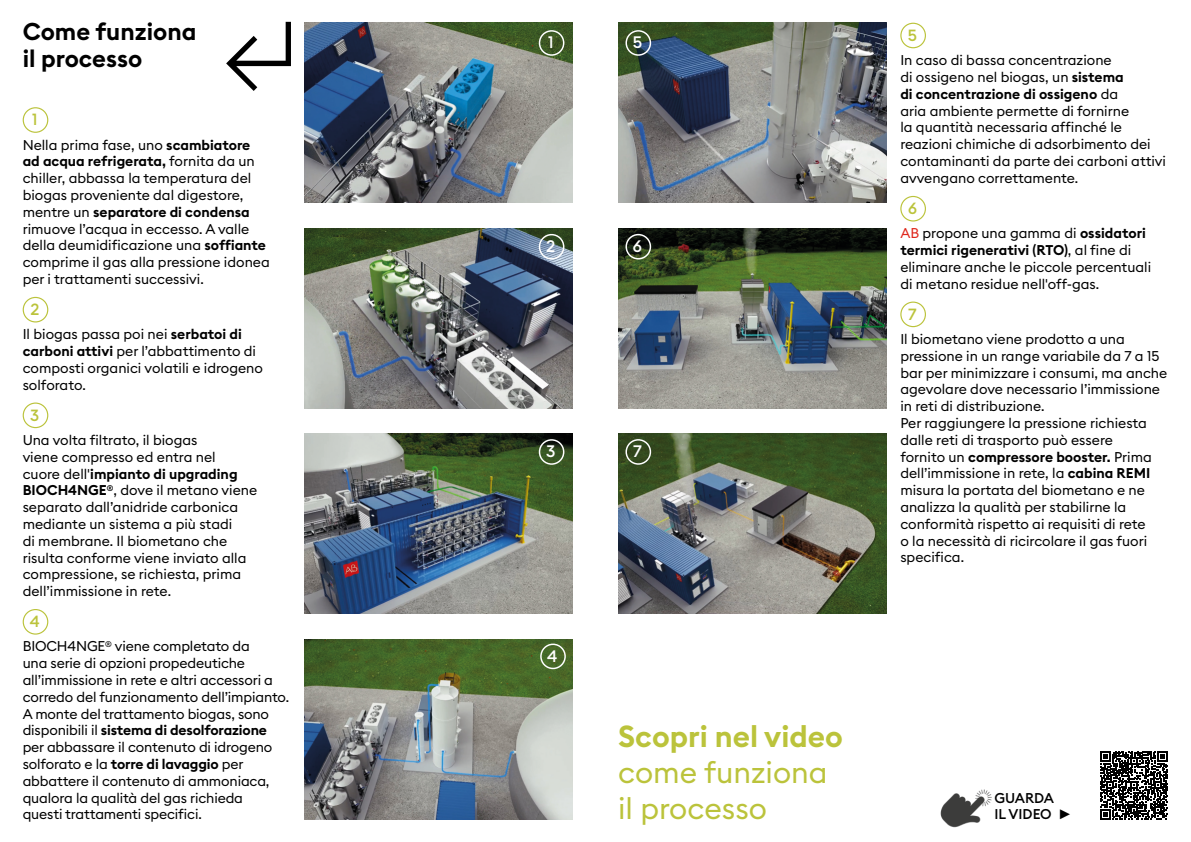
<style>
.page{position:relative;width:1191px;height:842px;background:#fff}
.page>*{position:absolute;margin:0;border:0;box-sizing:border-box;transform-origin:0 0}
.t1{font:30px/36px "Euclid Square";color:#bbc33b}
.t2{font:600 30px "Euclid Square";color:#bbc33b}
.t3{font:600 24px/27px "Euclid Square";color:#000}
.t4{font:500 16.4px "Euclid Square";color:#fff}
.t5{font:500 16px "Euclid Square";color:#bbc33b}
.t6{font:14px/16.8px "Euclid Square";color:#000}
.t7{font:500 14px/16.8px "Euclid Square";color:#000}
.s1{font-weight:600}
.s2{color:#df271c}
.s3{font-family:"Arial";font-weight:400}
</style>
<div class="page">
<img style="left:305px;top:23px;width:268px;height:180px">
<img style="left:305px;top:228px;width:268px;height:180px">
<img style="left:305px;top:434px;width:268px;height:180px">
<img style="left:305px;top:639px;width:268px;height:180px">
<img style="left:618px;top:23px;width:268px;height:180px">
<img style="left:618px;top:228px;width:268px;height:180px">
<img style="left:618px;top:434px;width:268px;height:180px">
<svg style="left:1100px;top:751px;width:68px;height:68px"></svg>
<div style="left:23px;top:107px;width:25px;height:26px;border:1px solid #bbc33b;border-radius:50%"></div>
<div style="left:23px;top:297px;width:25px;height:25px;border:1px solid #bbc33b;border-radius:50%"></div>
<div style="left:23px;top:402px;width:25px;height:26px;border:1px solid #bbc33b;border-radius:50%"></div>
<div style="left:23px;top:609px;width:25px;height:26px;border:1px solid #bbc33b;border-radius:50%"></div>
<div style="left:900px;top:23px;width:26px;height:25px;border:1px solid #bbc33b;border-radius:50%"></div>
<div style="left:900px;top:196px;width:26px;height:26px;border:1px solid #bbc33b;border-radius:50%"></div>
<div style="left:900px;top:302px;width:26px;height:25px;border:1px solid #bbc33b;border-radius:50%"></div>
<div style="left:539px;top:30px;width:25px;height:26px;border:1px solid #fff;border-radius:50%"></div>
<div style="left:625px;top:30px;width:26px;height:26px;border:1px solid #fff;border-radius:50%"></div>
<div style="left:539px;top:234px;width:25px;height:26px;border:1px solid #fff;border-radius:50%"></div>
<div style="left:625px;top:234px;width:26px;height:25px;border:1px solid #fff;border-radius:50%"></div>
<div style="left:539px;top:439px;width:25px;height:26px;border:1px solid #fff;border-radius:50%"></div>
<div style="left:625px;top:439px;width:26px;height:26px;border:1px solid #fff;border-radius:50%"></div>
<div style="left:540px;top:643px;width:26px;height:26px;border:1px solid #fff;border-radius:50%"></div>
<img style="left:940px;top:789px;width:52px;height:39px">
<h2 class="t3" style="left:23px;top:19px;width:175px">Come funziona il processo</h2>
<p class="t5" style="left:32px;top:109px;width:7px">1</p>
<p class="t6" style="left:23px;top:136px;width:249px">Nella prima fase, uno <span class="s1">scambiatore ad acqua refrigerata,</span> fornita da un chiller, abbassa la temperatura del biogas proveniente dal digestore, mentre un <span class="s1">separatore di condensa </span>rimuove l’acqua in eccesso. A valle della deumidificazione una <span class="s1">soffiante </span>comprime il gas alla pressione idonea per i trattamenti successivi.</p>
<p class="t5" style="left:30px;top:299px;width:10px">2</p>
<p class="t6" style="left:23px;top:326px;width:242px">Il biogas passa poi nei <span class="s1">serbatoi di carboni attivi</span> per l’abbattimento di composti organici volatili e idrogeno solforato.</p>
<p class="t5" style="left:30px;top:405px;width:11px">3</p>
<p class="t6" style="left:23px;top:431px;width:236px">Una volta filtrato, il biogas<br>viene compresso ed entra nel<br>cuore dell'<span class="s1">impianto di upgrading<br>BIOCH4NGE</span><sup>®</sup>, dove il metano viene separato dall’anidride carbonica mediante un sistema a più stadi<br>di membrane. Il biometano che risulta conforme viene inviato alla compressione, se richiesta, prima dell’immissione in rete.</p>
<p class="t5" style="left:30px;top:611px;width:12px">4</p>
<p class="t6" style="left:23px;top:638px;width:268px">BIOCH4NGE<sup>®</sup> viene completato da<br>una serie di opzioni propedeutiche all’immissione in rete e altri accessori a corredo del funzionamento dell’impianto.<br>A monte del trattamento biogas, sono disponibili il <span class="s1">sistema di desolforazione </span>per abbassare il contenuto di idrogeno solforato e la <span class="s1">torre di lavaggio</span> per abbattere il contenuto di ammoniaca, qualora la qualità del gas richieda<br>questi trattamenti specifici.</p>
<p class="t4" style="left:548px;top:32px;width:7px">1</p>
<p class="t4" style="left:633px;top:32px;width:11px">5</p>
<p class="t4" style="left:546px;top:236px;width:11px">2</p>
<p class="t4" style="left:633px;top:236px;width:11px">6</p>
<p class="t4" style="left:546px;top:441px;width:11px">3</p>
<p class="t4" style="left:633px;top:441px;width:10px">7</p>
<p class="t4" style="left:547px;top:645px;width:12px">4</p>
<h1 class="t2" style="left:618px;top:717px;width:226px">Scopri nel video</h1>
<h1 class="t1" style="left:618px;top:754px;width:211px">come funziona il processo</h1>
<p class="t5" style="left:908px;top:25px;width:11px">5</p>
<p class="t6" style="left:900px;top:52px;width:267px">In caso di bassa concentrazione<br>di ossigeno nel biogas, un <span class="s1">sistema<br>di concentrazione di ossigeno</span> da<br>aria ambiente permette di fornirne<br>la quantità necessaria affinché le reazioni chimiche di adsorbimento dei contaminanti da parte dei carboni attivi avvengano correttamente.</p>
<p class="t5" style="left:908px;top:198px;width:11px">6</p>
<p class="t6" style="left:900px;top:225px;width:252px"><span class="s2">AB</span> propone una gamma di <span class="s1">ossidatori termici rigenerativi (RTO)</span>, al fine di eliminare anche le piccole percentuali di metano residue nell'off-gas.</p>
<p class="t5" style="left:908px;top:304px;width:10px">7</p>
<p class="t6" style="left:900px;top:331px;width:268px">Il biometano viene prodotto a una pressione in un range variabile da 7 a 15 bar per minimizzare i consumi, ma anche agevolare dove necessario l’immissione in reti di distribuzione.<br>Per raggiungere la pressione richiesta dalle reti di trasporto può essere<br>fornito un <span class="s1">compressore booster.</span> Prima dell’immissione in rete, la <span class="s1">cabina REMI </span>misura la portata del biometano e ne analizza la qualità per stabilirne la conformità rispetto ai requisiti di rete<br>o la necessità di ricircolare il gas fuori specifica.</p>
<p class="t7" style="left:994px;top:789px;width:79px">GUARDA<br>IL VIDEO <span class="s3">►</span></p>
</div>
